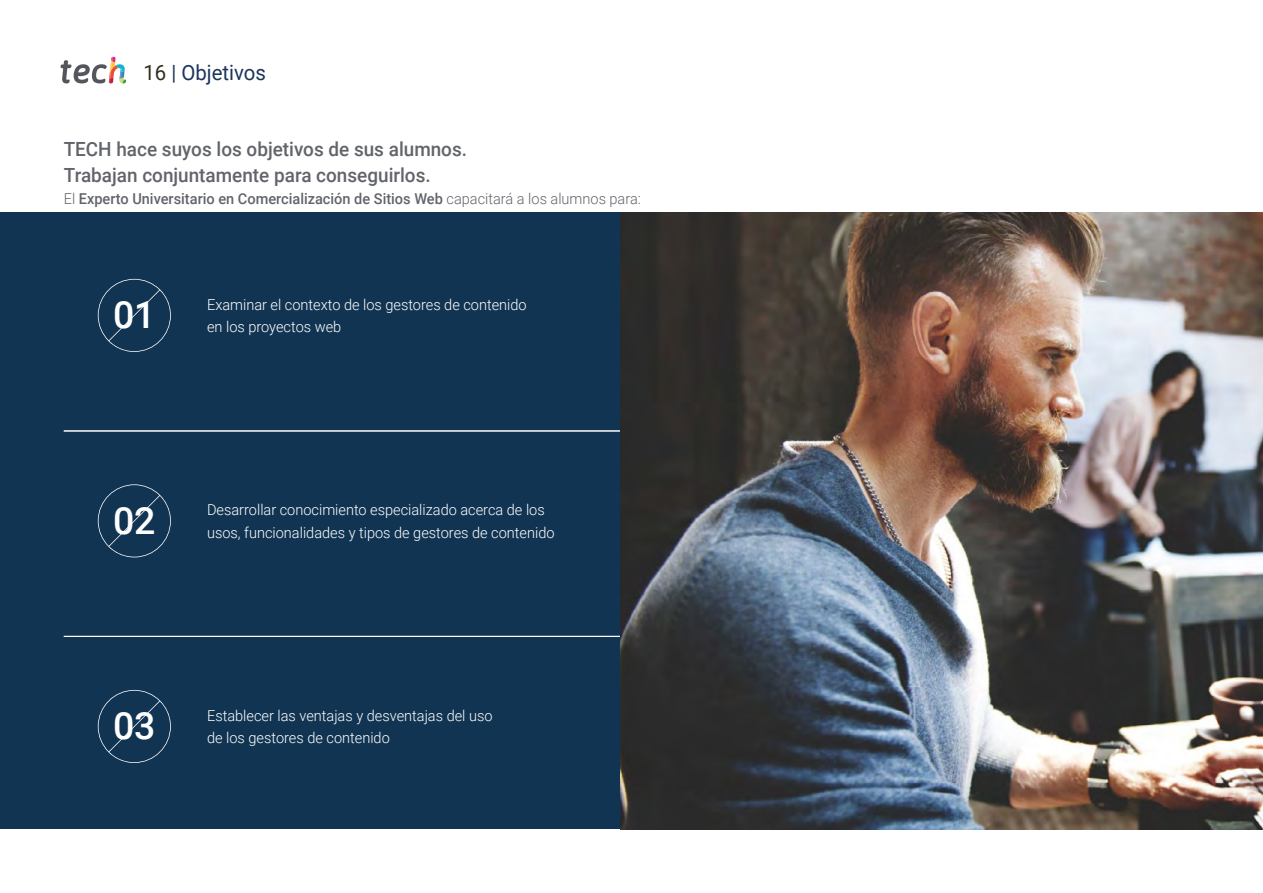
<style>
.page{position:relative;width:1263px;height:893px;background:#fff}
.page>*{position:absolute;margin:0;border:0;box-sizing:border-box;transform-origin:0 0}
.t1{font:500 37.5px "Roboto";color:#fff}
.t2{font:21px "Roboto";color:#1a355c}
.t3{font:500 19.5px/25.5px "Roboto";color:#61646a}
.t4{font:300 15px/22.5px "Roboto";color:#fff}
.t5{font:500 15px "Roboto";color:#61646a}
.s1{color:#312e20}
.s2{font-weight:300}
</style>
<div class="page">
<svg style="left:61px;top:57px;width:65px;height:27px"></svg>
<div style="left:0;top:213px;width:621px;height:616px;background:#113452"></div>
<hr style="left:64px;top:431px;width:1199px;height:1px;background:#fff">
<hr style="left:64px;top:636px;width:1199px;height:1px;background:#fff">
<svg style="left:98px;top:279px;width:73px;height:73px"></svg>
<svg style="left:98px;top:484px;width:73px;height:73px"></svg>
<svg style="left:98px;top:690px;width:73px;height:73px"></svg>
<img style="left:621px;top:213px;width:642px;height:616px">
<h2 class="t2" style="left:144px;top:57px;width:124px"><span class="s1">16</span> | Objetivos</h2>
<h3 class="t3" style="left:64px;top:136px;width:405px">TECH hace suyos los objetivos de sus alumnos.<br>Trabajan conjuntamente para conseguirlos.</h3>
<p class="t5" style="left:64px;top:188px;width:579px"><span class="s2">El</span> Experto Universitario en Comercialización de Sitios Web <span class="s2">capacitará a los alumnos para:</span></p>
<h1 class="t1" style="left:113px;top:288px;width:44px">01</h1>
<p class="t4" style="left:207px;top:293px;width:321px">Examinar el contexto de los gestores de contenido</p>
<p class="t4" style="left:207px;top:315px;width:136px">en los proyectos web</p>
<h1 class="t1" style="left:113px;top:494px;width:44px">02</h1>
<p class="t4" style="left:207px;top:498px;width:349px">Desarrollar conocimiento especializado acerca de los usos, funcionalidades y tipos de gestores de contenido</p>
<h1 class="t1" style="left:113px;top:699px;width:44px">03</h1>
<p class="t4" style="left:207px;top:704px;width:287px">Establecer las ventajas y desventajas del uso</p>
<p class="t4" style="left:207px;top:726px;width:184px">de los gestores de contenido</p>
</div>
